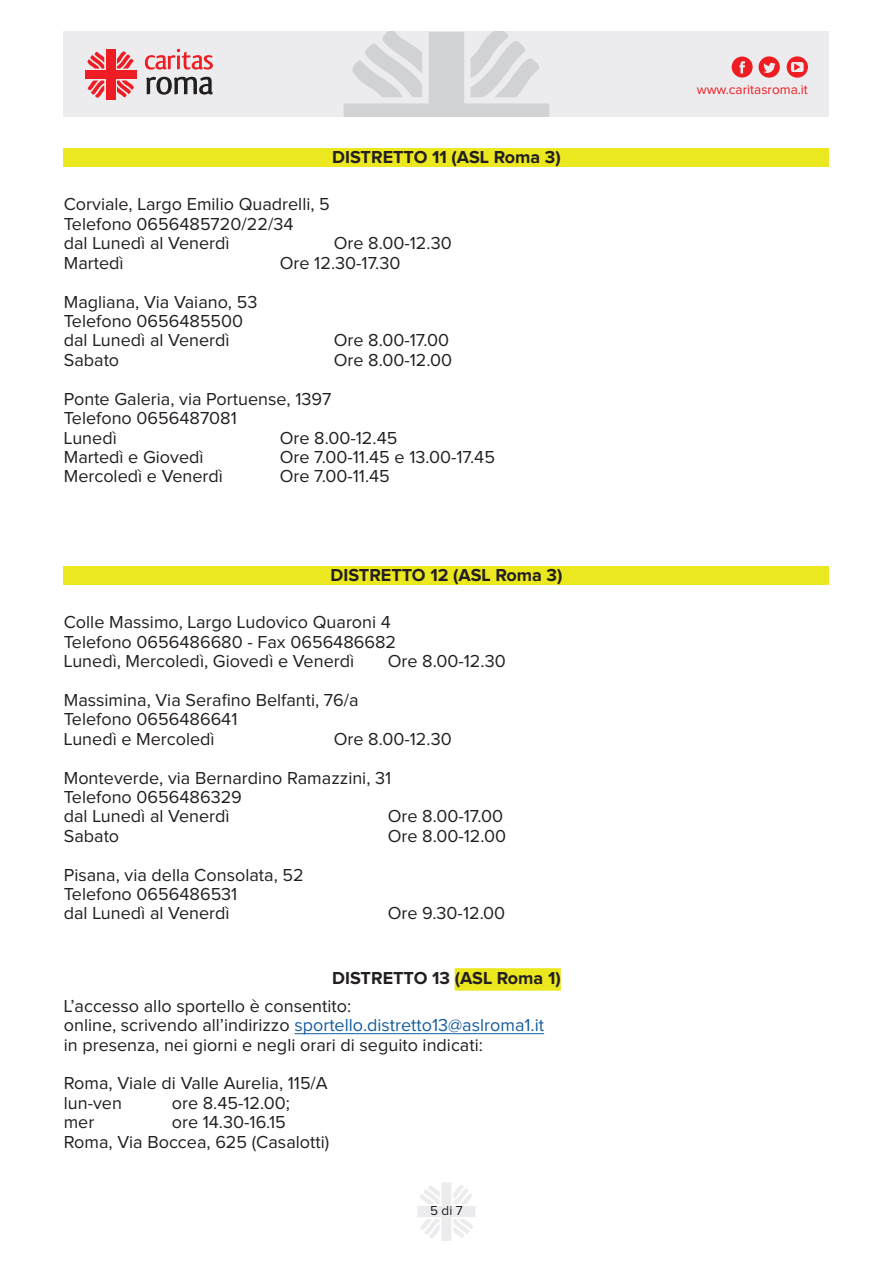
<style>
.page{position:relative;width:893px;height:1263px;background:#fff}
.page>*{position:absolute;margin:0;border:0;box-sizing:border-box;transform-origin:0 0}
.t1{font:18px/19.4px "Proxima Nova";color:#231f20}
.t2{font:700 18px "Proxima Nova";color:#231f20}
.t3{font:13.5px "Proxima Nova";color:#ee1d23}
.t4{font:13.5px "Proxima Nova";color:#231f20}
.s1{color:#175d9e}
</style>
<div class="page">
<svg style="left:417px;top:1182px;width:58px;height:59px"></svg>
<div style="left:64px;top:32px;width:765px;height:85px;background:#ececee"></div>
<svg style="left:344px;top:32px;width:205px;height:85px"></svg>
<div style="left:106px;top:49px;width:9px;height:51px;background:#ee1d23"></div>
<div style="left:85px;top:70px;width:51px;height:9px;background:#ee1d23"></div>
<svg style="left:87px;top:51px;width:17px;height:18px"></svg>
<svg style="left:117px;top:81px;width:17px;height:17px"></svg>
<svg style="left:117px;top:51px;width:17px;height:18px"></svg>
<svg style="left:87px;top:81px;width:17px;height:17px"></svg>
<svg style="left:145px;top:49px;width:68px;height:21px"></svg>
<svg style="left:146px;top:77px;width:67px;height:18px"></svg>
<svg style="left:732px;top:56px;width:48px;height:22px"></svg>
<svg style="left:787px;top:56px;width:21px;height:22px"></svg>
<div style="left:64px;top:149px;width:765px;height:18px;background:#ece820"></div>
<div style="left:64px;top:567px;width:765px;height:18px;background:#ece820"></div>
<div style="left:455px;top:968px;width:106px;height:23px;background:#ece820"></div>
<hr style="left:294px;top:1033px;width:250px;height:1px;background:#175d9e">
<p class="t2" style="left:332px;top:149px;width:230px">DISTRETTO 11 (ASL Roma 3)</p>
<p class="t1" style="left:64px;top:196px;width:268px">Corviale, Largo Emilio Quadrelli, 5<br>Telefono 0656485720/22/34<br>dal Lunedì al Venerdì</p>
<p class="t1" style="left:334px;top:234px;width:119px">Ore 8.00-12.30</p>
<p class="t1" style="left:64px;top:254px;width:61px">Martedì</p>
<p class="t1" style="left:280px;top:254px;width:122px">Ore 12.30-17.30</p>
<p class="t1" style="left:64px;top:293px;width:195px">Magliana, Via Vaiano, 53<br>Telefono 0656485500 dal Lunedì al Venerdì</p>
<p class="t1" style="left:334px;top:331px;width:117px">Ore 8.00-17.00</p>
<p class="t1" style="left:64px;top:351px;width:57px">Sabato</p>
<p class="t1" style="left:334px;top:351px;width:120px">Ore 8.00-12.00</p>
<p class="t1" style="left:64px;top:390px;width:269px">Ponte Galeria, via Portuense, 1397<br>Telefono 0656487081<br>Lunedì</p>
<p class="t1" style="left:280px;top:429px;width:119px">Ore 8.00-12.45</p>
<p class="t1" style="left:64px;top:448px;width:141px">Martedì e Giovedì</p>
<p class="t1" style="left:280px;top:448px;width:217px">Ore 7.00-11.45 e 13.00-17.45</p>
<p class="t1" style="left:64px;top:467px;width:161px">Mercoledì e Venerdì</p>
<p class="t1" style="left:280px;top:467px;width:112px">Ore 7.00-11.45</p>
<p class="t2" style="left:330px;top:566px;width:234px">DISTRETTO 12 (ASL Roma 3)</p>
<p class="t1" style="left:64px;top:613px;width:334px">Colle Massimo, Largo Ludovico Quaroni 4<br>Telefono 0656486680 - Fax 0656486682<br>Lunedì, Mercoledì, Giovedì e Venerdì</p>
<p class="t1" style="left:388px;top:652px;width:119px">Ore 8.00-12.30</p>
<p class="t1" style="left:64px;top:691px;width:296px">Massimina, Via Serafino Belfanti, 76/a<br>Telefono 0656486641<br>Lunedì e Mercoledì</p>
<p class="t1" style="left:64px;top:720px;width:389px;line-height:38.8px;text-indent:270px">Ore 8.00-12.30<br>Monteverde, via Bernardino Ramazzini, 31</p>
<p class="t1" style="left:64px;top:788px;width:180px">Telefono 0656486329 dal Lunedì al Venerdì</p>
<p class="t1" style="left:388px;top:807px;width:117px">Ore 8.00-17.00</p>
<p class="t1" style="left:64px;top:827px;width:57px">Sabato</p>
<p class="t1" style="left:388px;top:827px;width:120px">Ore 8.00-12.00</p>
<p class="t1" style="left:64px;top:866px;width:241px">Pisana, via della Consolata, 52<br>Telefono 0656486531<br>dal Lunedì al Venerdì</p>
<p class="t1" style="left:388px;top:904px;width:119px">Ore 9.30-12.00</p>
<p class="t2" style="left:332px;top:970px;width:230px">DISTRETTO 13 (ASL Roma 1)</p>
<p class="t1" style="left:64px;top:997px;width:482px">L’accesso allo sportello è consentito:<br>online, scrivendo all’indirizzo <span class="s1">sportello.distretto13@aslroma1.it </span>in presenza, nei giorni e negli orari di seguito indicati:</p>
<p class="t1" style="left:64px;top:1074px;width:266px">Roma, Viale di Valle Aurelia, 115/A lun-ven</p>
<p class="t1" style="left:172px;top:1094px;width:120px">ore 8.45-12.00;</p>
<p class="t1" style="left:64px;top:1113px;width:267px;text-indent:108px">ore 14.30-16.15<br>Roma, Via Boccea, 625 (Casalotti)</p>
<p class="t1" style="left:64px;top:1113px;width:32px">mer</p>
<p class="t4" style="left:430px;top:1204px;width:34px">5 di 7</p>
<p class="t3" style="left:697px;top:84px;width:113px">www.caritasroma.it</p>
</div>
